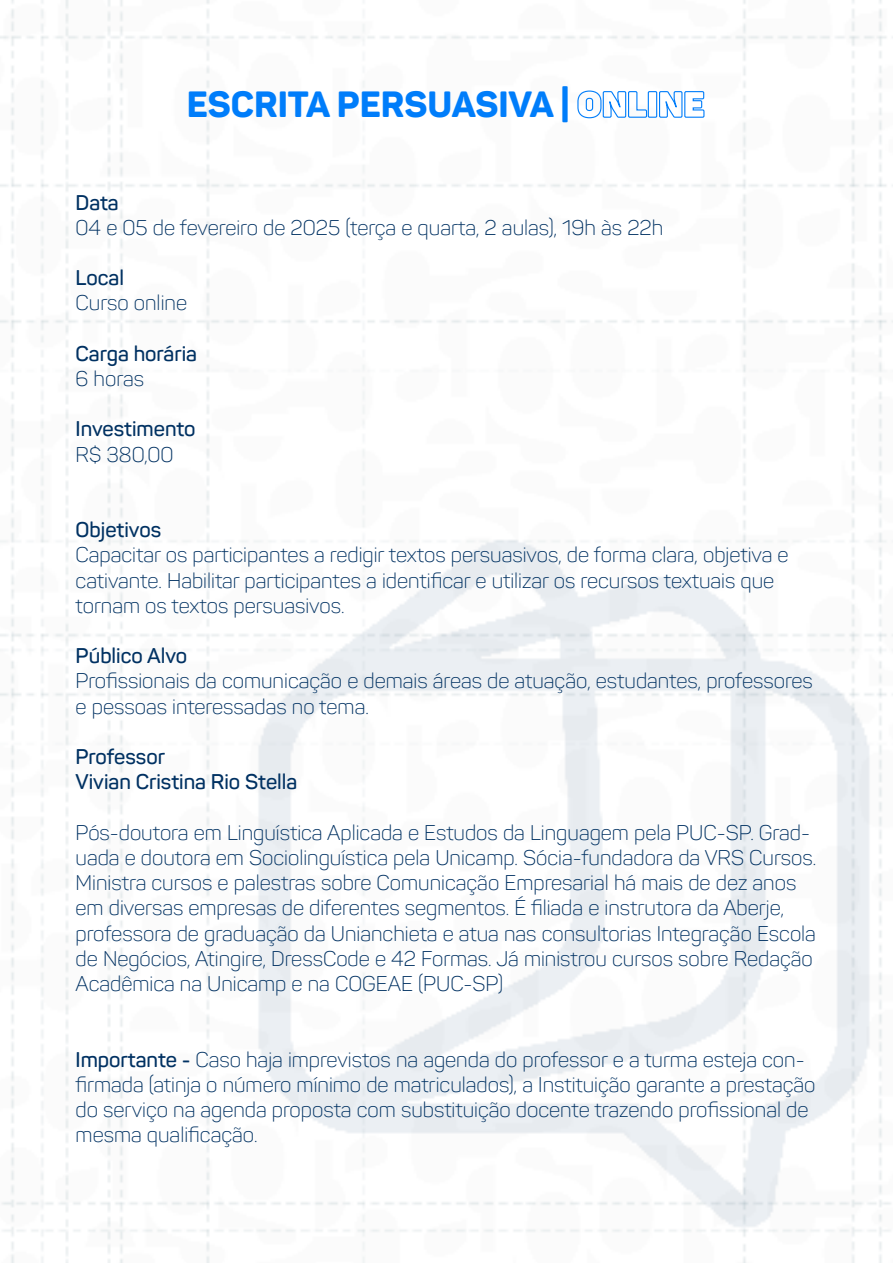
<style>
.page{position:relative;width:893px;height:1263px;background:#fff}
.page>*{position:absolute;margin:0;border:0;box-sizing:border-box;transform-origin:0 0}
.t1{font:800 36px "Panton";color:#007dfa}
.t2{font:300 21px/25.2px "Panton";color:#003162}
.t3{font:600 21px/25.2px "Panton";color:#003162}
.s1{font-weight:600}
</style>
<div class="page">
<img style="left:206px;top:0;width:4px;height:1263px">
<img style="left:851px;top:0;width:4px;height:1263px">
<img style="left:11px;top:0;width:3px;height:1263px">
<img style="left:120px;top:0;width:3px;height:1263px">
<img style="left:65px;top:0;width:4px;height:1263px">
<img style="left:0;top:691px;width:893px;height:8px">
<img style="left:11px;top:740px;width:872px;height:9px">
<img style="left:0;top:646px;width:883px;height:8px">
<img style="left:0;top:630px;width:893px;height:8px">
<img style="left:11px;top:302px;width:872px;height:8px">
<img style="left:0;top:538px;width:886px;height:8px">
<img style="left:11px;top:430px;width:872px;height:8px">
<img style="left:11px;top:366px;width:872px;height:8px">
<img style="left:11px;top:262px;width:872px;height:8px">
<img style="left:11px;top:215px;width:872px;height:8px">
<img style="left:0;top:182px;width:893px;height:8px">
<img style="left:11px;top:1168px;width:872px;height:8px">
<img style="left:1px;top:1198px;width:890px;height:8px">
<img style="left:3px;top:1226px;width:888px;height:8px">
<svg style="left:258px;top:540px;width:611px;height:687px"></svg>
<svg style="left:577px;top:90px;width:71px;height:29px"></svg>
<div style="left:648px;top:91px;width:9px;height:27px;border:1px solid #007dfa"></div>
<svg style="left:659px;top:91px;width:46px;height:27px"></svg>
<h1 class="t1" style="left:187px;top:82px;width:384px">ESCRITA PERSUASIVA |</h1>
<p class="t3" style="left:76px;top:190px;width:45px">Data</p>
<p class="t2" style="left:76px;top:215px;width:589px">04 e 05 de fevereiro de 2025 (terça e quarta, 2 aulas), 19h às 22h</p>
<p class="t3" style="left:76px;top:265px;width:50px">Local</p>
<p class="t2" style="left:76px;top:290px;width:113px">Curso online</p>
<p class="t3" style="left:76px;top:341px;width:123px">Carga horária</p>
<p class="t2" style="left:76px;top:366px;width:70px">6 horas</p>
<p class="t3" style="left:76px;top:416px;width:122px">Investimento</p>
<p class="t2" style="left:76px;top:442px;width:100px">R$ 380,00</p>
<p class="t3" style="left:76px;top:517px;width:87px">Objetivos</p>
<p class="t2" style="left:76px;top:542px;width:714px">Capacitar os participantes a redigir textos persuasivos, de forma clara, objetiva e cativante. Habilitar participantes a identificar e utilizar os recursos textuais que tornam os textos persuasivos.</p>
<p class="t3" style="left:76px;top:643px;width:113px">Público Alvo</p>
<p class="t2" style="left:76px;top:668px;width:739px">Profissionais da comunicação e demais áreas de atuação, estudantes, professores e pessoas interessadas no tema.</p>
<p class="t3" style="left:76px;top:744px;width:223px">Professor<br>Vivian Cristina Rio Stella</p>
<p class="t2" style="left:76px;top:820px;width:742px">Pós-doutora em Linguística Aplicada e Estudos da Linguagem pela PUC-SP. Grad&shy;uada e doutora em Sociolinguística pela Unicamp. Sócia-fundadora da VRS Cursos.<br>Ministra cursos e palestras sobre Comunicação Empresarial há mais de dez anos em diversas empresas de diferentes segmentos. É filiada e instrutora da Aberje, professora de graduação da Unianchieta e atua nas consultorias Integração Escola de Negócios, Atingire, DressCode e 42 Formas. Já ministrou cursos sobre Redação Acadêmica na Unicamp e na COGEAE (PUC-SP)</p>
<p class="t2" style="left:76px;top:1046px;width:741px"><span class="s1">Importante -</span> Caso haja imprevistos na agenda do professor e a turma esteja con&shy;firmada (atinja o número mínimo de matriculados), a Instituição garante a prestação do serviço na agenda proposta com substituição docente trazendo profissional de mesma qualificação.</p>
</div>
